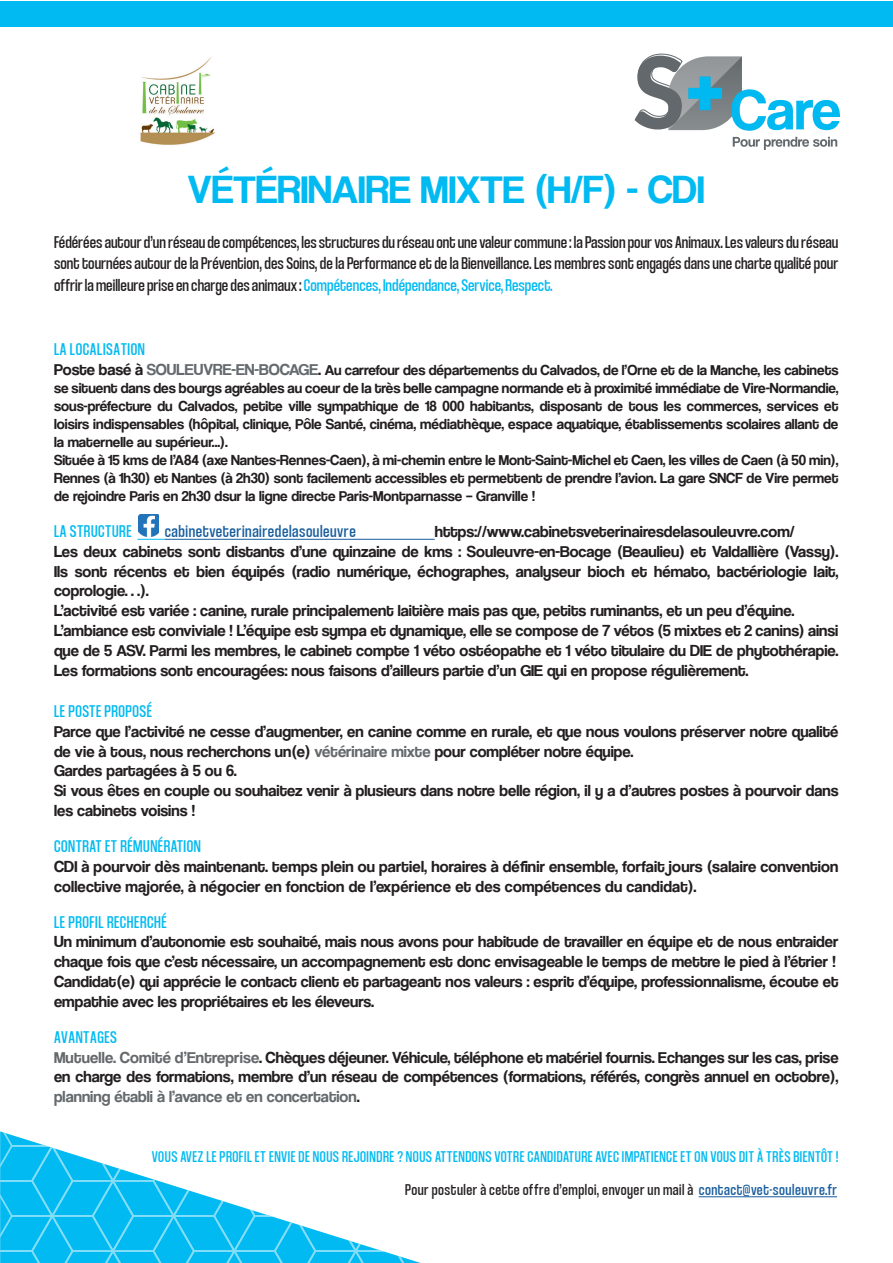
<style>
.page{position:relative;width:893px;height:1263px;background:#fff}
.page>*{position:absolute;margin:0;border:0;box-sizing:border-box;transform-origin:0 0}
.t1{font:40.5px "Coolvetica Rg";color:#00baf1}
.t2{font:18px/21.6px "Coolvetica Condensed Rg";color:#231f20;text-align:justify}
.t3{font:18px "Coolvetica Condensed Rg";letter-spacing:.03em;color:#00baf1}
.t4{font:18px "Coolvetica Condensed Rg";letter-spacing:.03em;color:#175d9e}
.t5{font:16.5px/19.8px "Coolvetica Rg";color:#231f20}
.t6{font:16.5px "Coolvetica Condensed Rg";letter-spacing:.03em;color:#00baf1}
.t7{font:16.5px "Coolvetica Condensed Rg";letter-spacing:.03em;color:#231f20}
.t8{font:15px/18px "Coolvetica Rg";color:#231f20;text-align:justify}
.s1{color:#00baf1}
.s2{font-size:16.5px}
.s3{font-size:16.5px;color:#646a6d}
.s4{color:#65696b}
.s5{color:#646a6d}
.s6{color:#175d9e}
</style>
<div class="page">
<svg style="left:0;top:1131px;width:421px;height:132px"></svg>
<div style="left:0;top:1px;width:893px;height:25px;background:#00baf1"></div>
<svg style="left:137px;top:539px;width:28px;height:1px"></svg>
<hr style="left:165px;top:539px;width:270px;height:1px;background:#175d9e">
<hr style="left:699px;top:1196px;width:138px;height:1px;background:#175d9e">
<svg style="left:733px;top:137px;width:104px;height:13px"></svg>
<svg style="left:635px;top:54px;width:205px;height:77px"></svg>
<img style="left:140px;top:56px;width:76px;height:89px">
<img style="left:139px;top:515px;width:20px;height:21px">
<p class="t1" style="left:188px;top:166px;width:518px">VÉTÉRINAIRE MIXTE (H/F) - CDI</p>
<p class="t2" style="left:54px;top:230px;width:786px">Fédérées autour d’un réseau de compétences, les structures du réseau ont une valeur commune : la Passion pour vos Animaux. Les valeurs du réseau sont tournées autour de la Prévention, des Soins, de la Performance et de la Bienveillance. Les membres sont engagés dans une charte qualité pour offrir la meilleure prise en charge des animaux : <span class="s1">Compétences, Indépendance, Service, Respect.</span></p>
<p class="t3" style="left:54px;top:338px;width:92px">LA LOCALISATION</p>
<p class="t8" style="left:54px;top:361px;width:786px"><span class="s2">Poste basé à</span> <span class="s3">SOULEUVRE-EN-BOCAGE</span><span class="s2">.</span> Au carrefour des départements du Calvados, de l’Orne et de la Manche, les cabinets se situent dans des bourgs agréables au coeur de la très belle campagne normande et à proximité immédiate de Vire-Normandie, sous-préfecture du Calvados, petite ville sympathique de 18 000 habitants, disposant de tous les commerces, services et loisirs indispensables (hôpital, clinique, Pôle Santé, cinéma, médiathèque, espace aquatique, établissements scolaires allant de la maternelle au supérieur...).</p>
<p class="t8" style="left:54px;top:451px;width:786px">Située à 15 kms de l’A84 (axe Nantes-Rennes-Caen), à mi-chemin entre le Mont-Saint-Michel et Caen, les villes de Caen (à 50 min), Rennes (à 1h30) et Nantes (à 2h30) sont facilement accessibles et permettent de prendre l’avion. La gare SNCF de Vire permet de rejoindre Paris en 2h30 dsur la ligne directe Paris-Montparnasse – Granville !</p>
<p class="t3" style="left:54px;top:520px;width:79px">LA STRUCTURE</p>
<p class="t4" style="left:165px;top:520px;width:193px">cabinetveterinairedelasouleuvre</p>
<p class="t5" style="left:435px;top:521px;width:362px">https://www.cabinetsveterinairesdelasouleuvre.com/</p>
<p class="t5" style="left:54px;top:541px;width:786px;text-align:justify">Les deux cabinets sont distants d’une quinzaine de kms : Souleuvre-en-Bocage (Beaulieu) et Valdallière (Vassy).<br>Ils sont récents et bien équipés (radio numérique, échographes, analyseur bioch et hémato, bactériologie lait, coprologie…).</p>
<p class="t5" style="left:54px;top:600px;width:742px">L’activité est variée : canine, rurale principalement laitière mais pas que, petits ruminants, et un peu d’équine.</p>
<p class="t5" style="left:54px;top:620px;width:786px;text-align:justify">L’ambiance est conviviale ! L’équipe est sympa et dynamique, elle se compose de 7 vétos (5 mixtes et 2 canins) ainsi que de 5 ASV. Parmi les membres, le cabinet compte 1 véto ostéopathe et 1 véto titulaire du DIE de phytothérapie.<br>Les formations sont encouragées: nous faisons d’ailleurs partie d’un GIE qui en propose régulièrement.</p>
<p class="t3" style="left:54px;top:700px;width:100px">LE POSTE PROPOSÉ</p>
<p class="t5" style="left:54px;top:721px;width:786px">Parce que l’activité ne cesse d’augmenter, en canine comme en rurale, et que nous voulons préserver notre qualité de vie à tous, nous recherchons un(e) <span class="s4">vétérinaire</span> <span class="s5">mixte</span> pour compléter notre équipe.</p>
<p class="t5" style="left:54px;top:761px;width:184px">Gardes partagées à 5 ou 6.</p>
<p class="t5" style="left:54px;top:780px;width:786px">Si vous êtes en couple ou souhaitez venir à plusieurs dans notre belle région, il y a d’autres postes à pourvoir dans les cabinets voisins !</p>
<p class="t3" style="left:54px;top:835px;width:148px">CONTRAT ET RÉMUNÉRATION</p>
<p class="t5" style="left:54px;top:856px;width:786px">CDI à pourvoir dès maintenant. temps plein ou partiel, horaires à définir ensemble, forfait jours (salaire convention collective majorée, à négocier en fonction de l’expérience et des compétences du candidat).</p>
<p class="t3" style="left:54px;top:910px;width:114px">LE PROFIL RECHERCHÉ</p>
<p class="t5" style="left:54px;top:932px;width:786px">Un minimum d’autonomie est souhaité, mais nous avons pour habitude de travailler en équipe et de nous entraider chaque fois que c’est nécessaire, un accompagnement est donc envisageable le temps de mettre le pied à l’étrier !</p>
<p class="t5" style="left:54px;top:971px;width:786px">Candidat(e) qui apprécie le contact client et partageant nos valeurs : esprit d’équipe, professionnalisme, écoute et empathie avec les propriétaires et les éleveurs.</p>
<p class="t3" style="left:54px;top:1025px;width:64px">AVANTAGES</p>
<p class="t5" style="left:54px;top:1047px;width:786px;text-align:justify"><span class="s4">Mutuelle. Comité d’Entreprise</span>. Chèques déjeuner. Véhicule, téléphone et matériel fournis. Echanges sur les cas, prise en charge des formations, membre d’un réseau de compétences (formations, référés, congrès annuel en octobre), <span class="s5">planning établi à l’avance et en concertation</span>.</p>
<p class="t6" style="left:152px;top:1146px;width:688px">VOUS AVEZ LE PROFIL ET ENVIE DE NOUS REJOINDRE ? NOUS ATTENDONS VOTRE CANDIDATURE AVEC IMPATIENCE ET ON VOUS DIT À TRÈS BIENTÔT !</p>
<p class="t7" style="left:405px;top:1179px;width:433px">Pour postuler à cette offre d’emploi, envoyer un mail à <span class="s6">contact@vet-souleuvre.fr</span></p>
</div>
